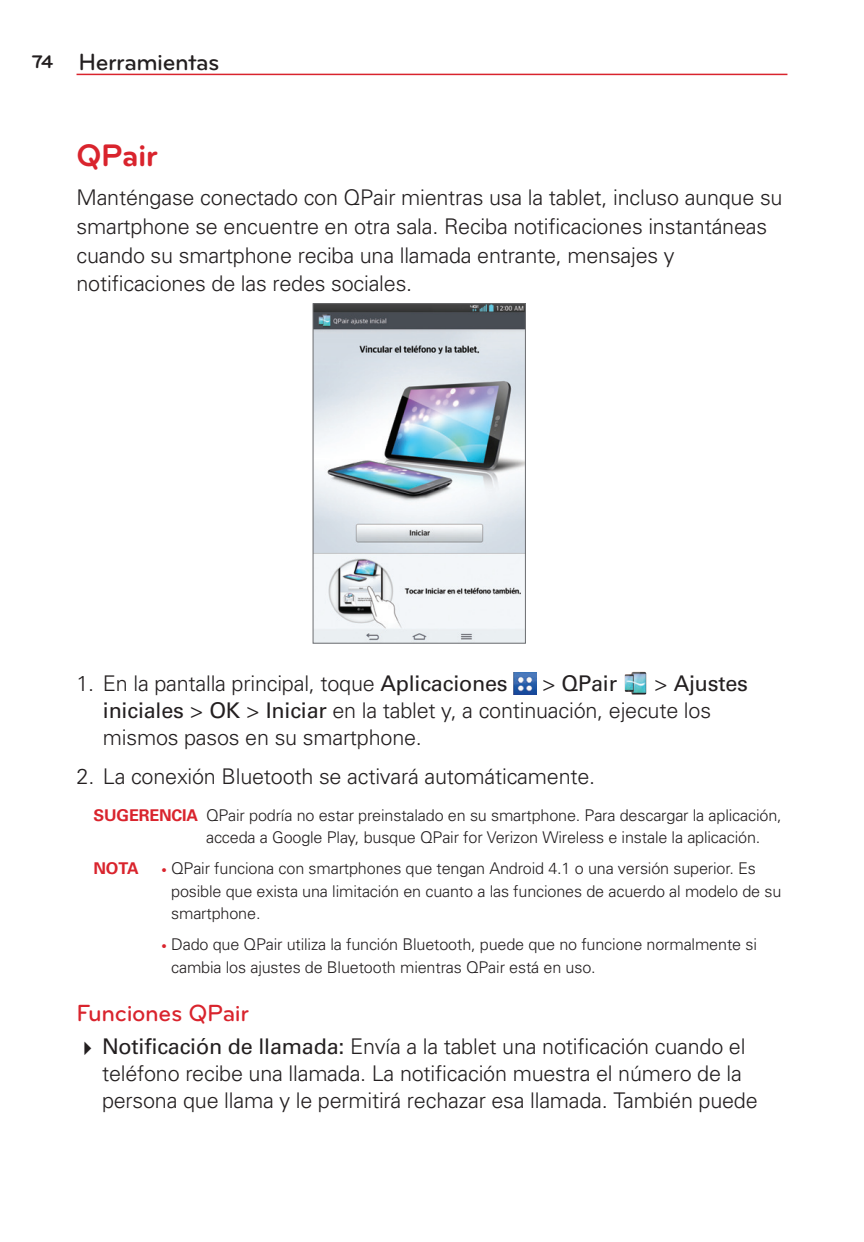
<style>
.page{position:relative;width:864px;height:1242px;background:#fff}
.page>*{position:absolute;margin:0;border:0;box-sizing:border-box;transform-origin:0 0}
.t1{font:700 32.4px "Bryant LG";letter-spacing:-.015em;color:#d9242d}
.t2{font:500 24.3px "Bryant LG";letter-spacing:-.015em;color:#d9242d}
.t3{font:500 24.3px "Bryant LG";letter-spacing:-.02em;color:#231f20}
.t4{font:300 21.6px/27px "Univers";letter-spacing:-.01em;color:#231f20}
.t5{font:21.6px "Univers";letter-spacing:-.01em;color:#231f20}
.t6{font:700 18.9px "Bryant LG";color:#231f20}
.t7{font:300 16.2px/22.5px "Univers";letter-spacing:-.01em;color:#231f20}
.t8{font:700 16.2px "Univers";color:#d9242d}
.s1{font-weight:400}
.s2{font-weight:300}
.s3{font-weight:700;color:#d9242d}
.s4{font-size:10.8px;color:#d9242d}
</style>
<div class="page">
<hr style="left:77px;top:74px;width:710px;height:1px;background:#d9242d">
<img style="left:315px;top:305px;width:209px;height:337px">
<div style="left:313px;top:303px;width:213px;height:341px;border:1px solid #6c6d70"></div>
<img style="left:513px;top:672px;width:23px;height:23px">
<img style="left:625px;top:672px;width:21px;height:23px">
<p class="t6" style="left:32px;top:55px;width:23px">74</p>
<p class="t3" style="left:79px;top:53px;width:142px">Herramientas</p>
<h1 class="t1" style="left:77px;top:144px;width:83px">QPair</h1>
<p class="t4" style="left:77px;top:185px;width:708px;line-height:28.8px">Manténgase conectado con QPair mientras usa la tablet, incluso aunque su smartphone se encuentre en otra sala. Reciba notificaciones instantáneas cuando su smartphone reciba una llamada entrante, mensajes y notificaciones de las redes sociales.</p>
<p class="t4" style="left:77px;top:672px;width:433px">1. En la pantalla principal, toque <span class="s1">Aplicaciones</span></p>
<p class="t5" style="left:542px;top:675px;width:77px"><span class="s2">&gt;</span> QPair</p>
<p class="t4" style="left:103px;top:672px;width:647px;text-indent:551px">&gt; <span class="s1">Ajustes iniciales</span> &gt; <span class="s1">OK</span> &gt; <span class="s1">Iniciar</span> en la tablet y, a continuación, ejecute los mismos pasos en su smartphone.</p>
<p class="t4" style="left:77px;top:765px;width:520px">2. La conexión Bluetooth se activará automáticamente.</p>
<p class="t7" style="left:206px;top:805px;width:577px;text-indent:-113px"><span class="s3">SUGERENCIA</span> QPair podría no estar preinstalado en su smartphone. Para descargar la aplicación, acceda a Google Play, busque QPair for Verizon Wireless e instale la aplicación.</p>
<p class="t8" style="left:94px;top:863px;width:47px">NOTA</p>
<p class="t7" style="left:171px;top:859px;width:612px;text-indent:-10px"><span class="s4">•</span> QPair funciona con smartphones que tengan Android 4.1 o una versión superior. Es posible que exista una limitación en cuanto a las funciones de acuerdo al modelo de su smartphone.</p>
<p class="t7" style="left:171px;top:935px;width:587px;text-indent:-10px"><span class="s4">•</span> Dado que QPair utiliza la función Bluetooth, puede que no funcione normalmente si cambia los ajustes de Bluetooth mientras QPair está en uso.</p>
<p class="t2" style="left:77px;top:1005px;width:174px">Funciones QPair</p>
<p class="t4" style="left:102px;top:1035px;width:657px"><span class="s1">Notificación de llamada:</span> Envía a la tablet una notificación cuando el teléfono recibe una llamada. La notificación muestra el número de la persona que llama y le permitirá rechazar esa llamada. También puede</p>
</div>
